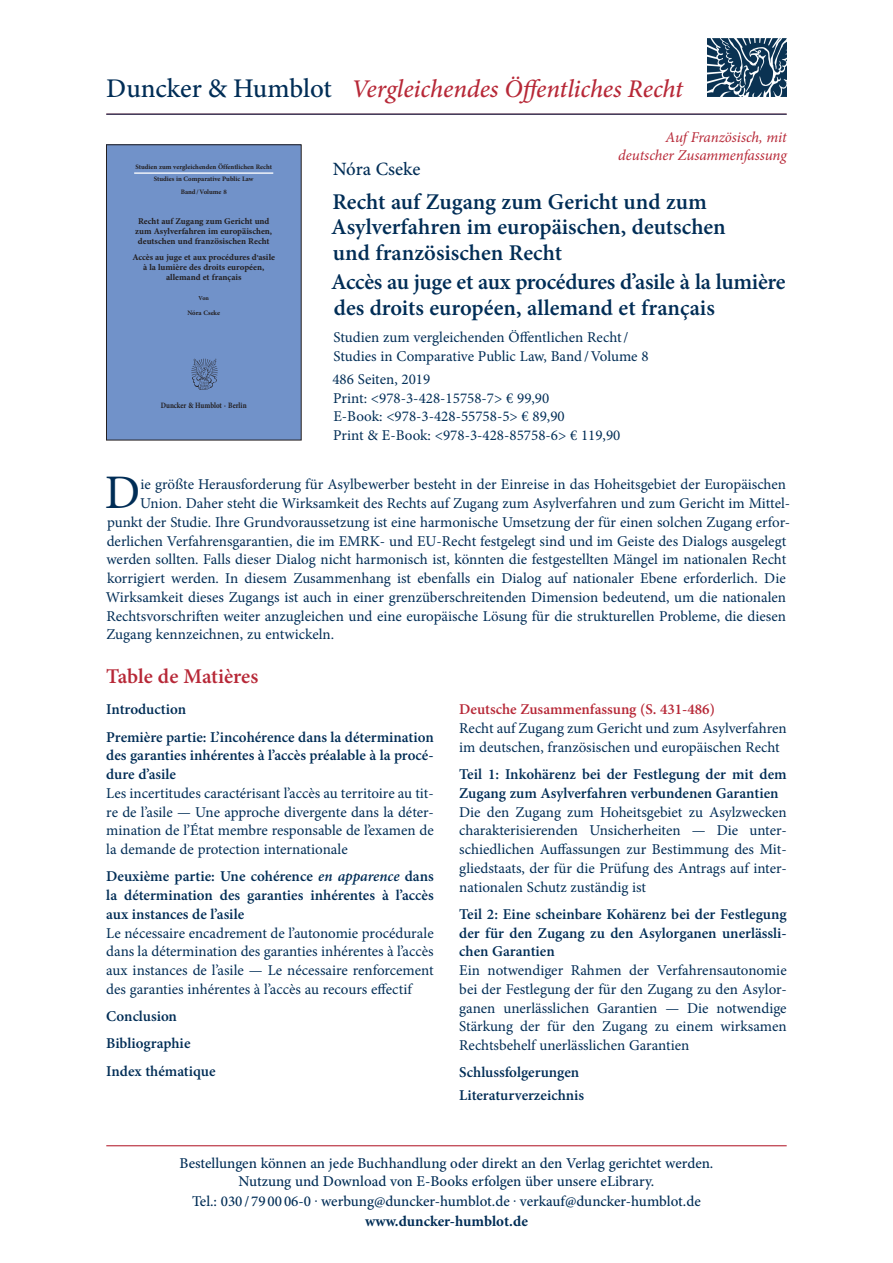
<style>
.page{position:relative;width:893px;height:1263px;background:#fff}
.page>*{position:absolute;margin:0;border:0;box-sizing:border-box;transform-origin:0 0}
.t1{font:48.3px "Minion Pro";color:#002d56}
.t2{font:italic 500 25.5px "Minion Pro";letter-spacing:-.005em;color:#b72837}
.t3{font:600 22.5px/25.5px "Minion Pro";letter-spacing:-.005em;color:#002d56}
.t4{font:600 21px "Minion Pro";letter-spacing:-.005em;color:#b72837}
.t5{font:500 18.75px "Minion Pro";letter-spacing:-.005em;color:#002d56}
.t6{font:15px/18.8px "Minion Pro";color:#002d56;text-align:justify}
.t7{font:600 15px/18.8px "Minion Pro";color:#002d56}
.t8{font:500 15px/18px "Minion Pro";color:#002d56;text-align:center}
.t9{font:italic 15px/18px "Minion Pro";letter-spacing:-.01em;color:#b72837;text-align:right}
.t10{font:600 15px "Minion Pro";color:#b72837}
.t11{font:700 15px "Minion Pro";color:#002d56}
.t12{font:700 8.85px/10.4px "Minion Pro";color:#231f20;text-align:center}
.t13{font:700 8.1px "Minion Pro";letter-spacing:-.005em;color:#231f20;scale:.86 1}
.t14{font:700 6.75px/12px "Minion Pro";color:#231f20;text-align:center}
.t15{font:700 6.15px "Minion Pro";color:#231f20}
.s1{font-style:normal;font-size:27px;color:#002d56}
.s2{font-style:italic}
</style>
<div class="page">
<hr style="left:106px;top:1145px;width:681px;height:1px;background:#b72837">
<div style="left:106px;top:145px;width:195px;height:295px;background:#7192c9"></div>
<hr style="left:134px;top:172px;width:139px;height:2px;background:#fff">
<img style="left:191px;top:358px;width:27px;height:32px">
<div style="left:106px;top:145px;width:195px;height:295px;border:1px solid #231f20"></div>
<img style="left:707px;top:38px;width:79px;height:59px">
<hr style="left:106px;top:114px;width:681px;height:1px;background:#002d56">
<h2 class="t2" style="left:106px;top:71px;width:578px"><span class="s1">Duncker &amp; Humblot</span> Vergleichendes Öffentliches Recht</h2>
<p class="t14" style="left:135px;top:161px;width:138px">Studien zum vergleichenden Öffentlichen Recht<br>Studies in Comparative Public Law</p>
<p class="t14" style="left:181px;top:186px;width:48px">Band / Volume 8</p>
<p class="t12" style="left:135px;top:216px;width:138px">Recht auf Zugang zum Gericht und zum Asylverfahren im europäischen, deutschen und französischen Recht</p>
<p class="t12" style="left:132px;top:252px;width:144px">Accès au juge et aux procédures d,asile à la lumière des droits européen, allemand et français</p>
<p class="t15" style="left:199px;top:294px;width:12px">Von</p>
<p class="t14" style="left:187px;top:306px;width:34px">Nóra Cseke</p>
<p class="t13" style="left:161px;top:399px;width:102px">Duncker &amp; Humblot · Berlin</p>
<p class="t9" style="left:618px;top:129px;width:170px">Auf Französisch, mit deutscher Zusammenfassung</p>
<p class="t5" style="left:333px;top:156px;width:89px">Nóra Cseke</p>
<h3 class="t3" style="left:331px;top:189px;width:396px">Recht auf Zugang zum Gericht und zum<br>Asylverfahren im europäischen, deutschen und französischen Recht</h3>
<h3 class="t3" style="left:331px;top:269px;width:456px">Accès au juge et aux procédures d’asile à la lumière des droits européen, allemand et français</h3>
<p class="t6" style="left:334px;top:328px;width:316px">Studien zum vergleichenden Öffentlichen Recht/<br>Studies in Comparative Public Law, Band/Volume 8</p>
<p class="t6" style="left:332px;top:370px;width:290px;text-align:left">486 Seiten, 2019<br>Print: &lt;978-3-428-15758-7&gt; € 99,90<br>E-Book: &lt;978-3-428-55758-5&gt; € 89,90<br>Print &amp; E-Book: &lt;978-3-428-85758-6&gt; € 119,90</p>
<h1 class="t1" style="left:105px;top:460px;width:37px">D</h1>
<p class="t6" style="left:141px;top:475px;width:647px">ie größte Herausforderung für Asylbewerber besteht in der Einreise in das Hoheitsgebiet der Europäischen</p>
<p class="t6" style="left:140px;top:494px;width:651px">Union. Daher steht die Wirksamkeit des Rechts auf Zugang zum Asylverfahren und zum Gericht im Mittel-</p>
<p class="t6" style="left:107px;top:513px;width:685px">punkt der Studie. Ihre Grundvoraussetzung ist eine harmonische Umsetzung der für einen solchen Zugang erfor-</p>
<p class="t6" style="left:107px;top:532px;width:681px">derlichen Verfahrensgarantien, die im EMRK- und EU-Recht festgelegt sind und im Geiste des Dialogs ausgelegt</p>
<p class="t6" style="left:106px;top:550px;width:681px">werden sollten. Falls dieser Dialog nicht harmonisch ist, könnten die festgestellten Mängel im nationalen Recht</p>
<p class="t6" style="left:107px;top:569px;width:680px">korrigiert werden. In diesem Zusammenhang ist ebenfalls ein Dialog auf nationaler Ebene erforderlich. Die</p>
<p class="t6" style="left:106px;top:588px;width:682px">Wirksamkeit dieses Zugangs ist auch in einer grenzüberschreitenden Dimension bedeutend, um die nationalen</p>
<p class="t6" style="left:107px;top:607px;width:681px">Rechtsvorschriften weiter anzugleichen und eine europäische Lösung für die strukturellen Probleme, die diesen</p>
<p class="t6" style="left:106px;top:625px;width:229px">Zugang kennzeichnen, zu entwickeln.</p>
<h3 class="t4" style="left:106px;top:662px;width:153px">Table de Matières</h3>
<p class="t7" style="left:106px;top:696px;width:329px;line-height:27.3px">Introduction<br>Première partie: L’incohérence dans la détermination</p>
<p class="t7" style="left:106px;top:746px;width:329px">des garanties inhérentes à l’accès préalable à la procé&shy;dure d’asile</p>
<p class="t6" style="left:106px;top:784px;width:329px">Les incertitudes caractérisant l’accès au territoire au tit&shy;re de l’asile — Une approche divergente dans la déter&shy;mination de l’État membre responsable de l’examen de la demande de protection internationale</p>
<p class="t7" style="left:106px;top:867px;width:329px;text-align:justify">Deuxième partie: Une cohérence <span class="s2">en apparence</span> dans la détermination des garanties inhérentes à l’accès aux instances de l’asile</p>
<p class="t6" style="left:106px;top:923px;width:329px">Le nécessaire encadrement de l’autonomie procédurale dans la détermination des garanties inhérentes à l’accès aux instances de l’asile — Le nécessaire renforcement des garanties inhérentes à l’accès au recours effectif</p>
<p class="t7" style="left:106px;top:1003px;width:111px;line-height:27.3px">Conclusion<br>Bibliographie<br>Index thématique</p>
<p class="t10" style="left:459px;top:699px;width:257px">Deutsche Zusammenfassung (S. 431-486)</p>
<p class="t6" style="left:459px;top:719px;width:329px">Recht auf Zugang zum Gericht und zum Asylverfahren im deutschen, französischen und europäischen Recht</p>
<p class="t7" style="left:459px;top:765px;width:329px">Teil 1: Inkohärenz bei der Festlegung der mit dem<br>Zugang zum Asylverfahren verbundenen Garantien</p>
<p class="t6" style="left:459px;top:802px;width:329px">Die den Zugang zum Hoheitsgebiet zu Asylzwecken charakterisierenden Unsicherheiten — Die unter&shy;schiedlichen Auffassungen zur Bestimmung des Mit&shy;gliedstaats, der für die Prüfung des Antrags auf inter&shy;nationalen Schutz zuständig ist</p>
<p class="t7" style="left:459px;top:905px;width:329px;text-align:justify">Teil 2: Eine scheinbare Kohärenz bei der Festlegung der für den Zugang zu den Asylorganen unerlässli&shy;chen Garantien</p>
<p class="t6" style="left:459px;top:961px;width:329px">Ein notwendiger Rahmen der Verfahrensautonomie bei der Festlegung der für den Zugang zu den Asylor&shy;ganen unerlässlichen Garantien — Die notwendige Stärkung der für den Zugang zu einem wirksamen Rechtsbehelf unerlässlichen Garantien</p>
<p class="t7" style="left:459px;top:1061px;width:126px;line-height:23px">Schlussfolgerungen<br>Literaturverzeichnis</p>
<p class="t8" style="left:179px;top:1154px;width:535px">Bestellungen können an jede Buchhandlung oder direkt an den Verlag gerichtet werden.<br>Nutzung und Download von E-Books erfolgen über unsere eLibrary.</p>
<p class="t8" style="left:192px;top:1192px;width:510px">Tel.: 030 / 79 00 06-0 . werbung@duncker-humblot.de . verkauf@duncker-humblot.de</p>
<p class="t11" style="left:365px;top:1210px;width:164px">www.duncker-humblot.de</p>
</div>
